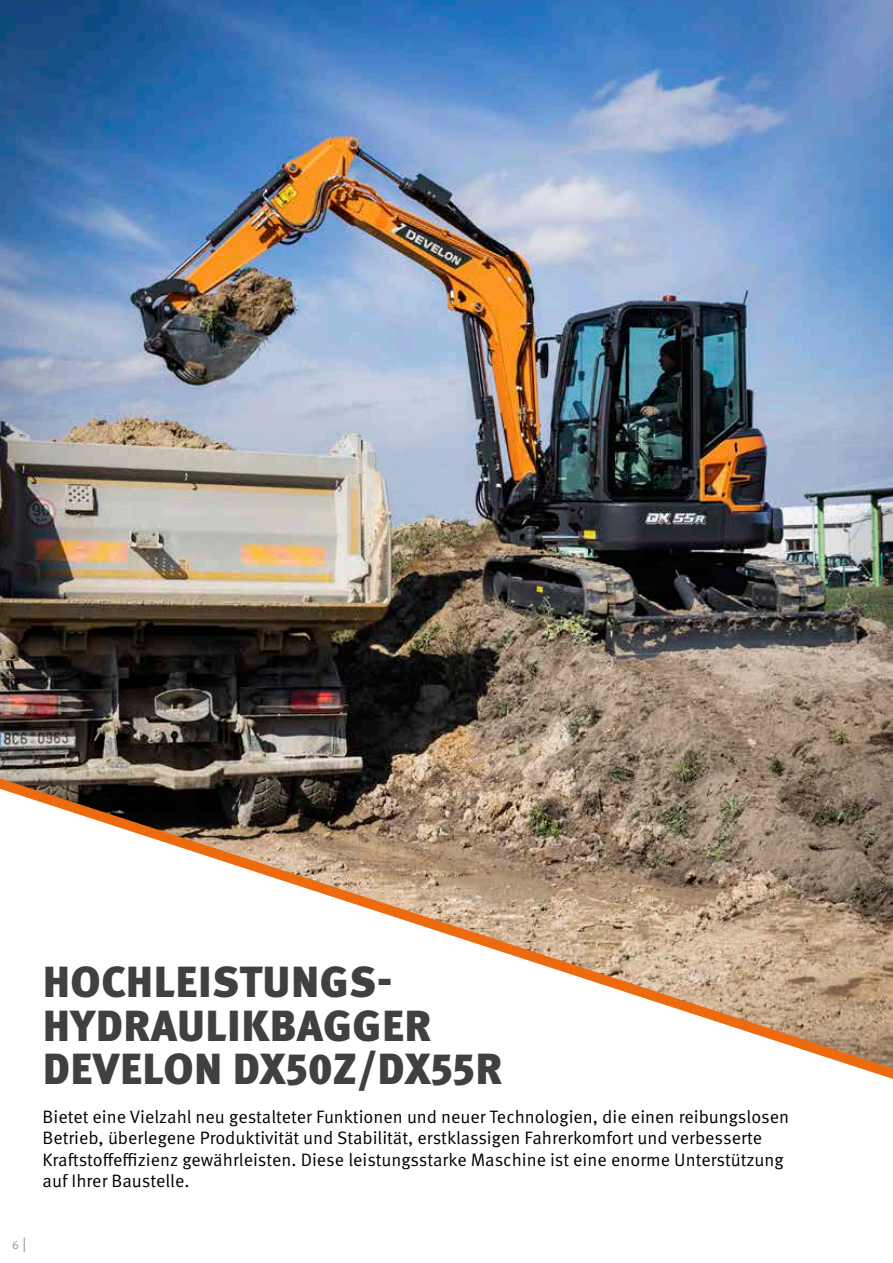
<style>
.page{position:relative;width:893px;height:1263px;background:#fff}
.page>*{position:absolute;margin:0;border:0;box-sizing:border-box;transform-origin:0 0}
.t1{font:900 43.5px/43.5px "Meta Pro";letter-spacing:.01em;color:#423f41}
.t2{font:18px/21.6px "Meta Pro Norm";color:#000}
.t3{font:12px "Meta Pro Norm";color:#979296}
.s1{font-size:15px}
</style>
<div class="page">
<img style="left:0;top:0;width:893px;height:778px">
<svg style="left:0;top:778px;width:893px;height:301px"></svg>
<h1 class="t1" style="left:43px;top:958px;width:461px">HOCHLEISTUNGS-<br>HYDRAULIKBAGGER<br>DEVELON DX50Z/DX55R</h1>
<p class="t2" style="left:43px;top:1104px;width:748px">Bietet eine Vielzahl neu gestalteter Funktionen und neuer Technologien, die einen reibungslosen Betrieb, überlegene Produktivität und Stabilität, erstklassigen Fahrerkomfort und verbesserte Kraftstoffeffizienz gewährleisten. Diese leistungsstarke Maschine ist eine enorme Unterstützung auf Ihrer Baustelle.</p>
<p class="t3" style="left:12px;top:1235px;width:16px">6 <span class="s1">|</span></p>
</div>
